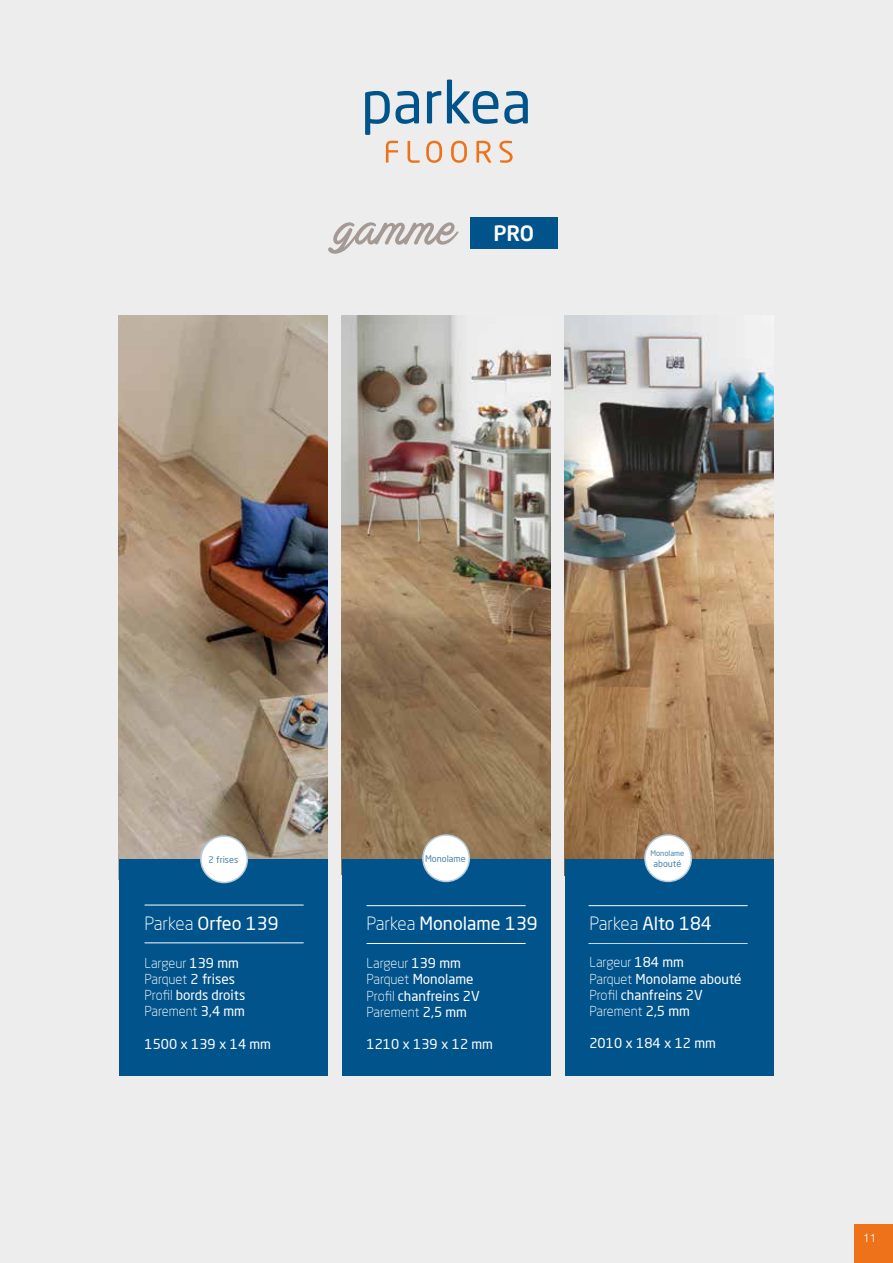
<style>
.page{position:relative;width:893px;height:1263px;background:#ededed}
.page>*{position:absolute;margin:0;border:0;box-sizing:border-box;transform-origin:0 0}
.t1{font:50.1px "Actonia PERSONALUSE";color:#a59994}
.t2{font:500 21px "Neo Sans Pro";color:#fff}
.t3{font:18px "Neo Sans Pro";color:#fff}
.t4{font:13.5px/16.2px "Neo Sans Pro";color:#fff}
.t5{font:300 13.5px/16.2px "Neo Sans Pro";color:#fff}
.t6{font:300 12px "Helvetica Neue LT Std";color:#fff}
.t7{font:9px "Neo Sans Pro";color:#4a85ad}
.t8{font:7.5px "Neo Sans Pro";color:#4a85ad}
.s1{font-weight:300}
.s2{font-weight:400}
</style>
<div class="page">
<img style="left:119px;top:315px;width:209px;height:544px">
<img style="left:342px;top:315px;width:209px;height:544px">
<img style="left:565px;top:315px;width:208px;height:544px">
<svg style="left:386px;top:141px;width:12px;height:22px"></svg>
<svg style="left:407px;top:141px;width:13px;height:22px"></svg>
<svg style="left:426px;top:141px;width:16px;height:22px"></svg>
<svg style="left:451px;top:141px;width:16px;height:22px"></svg>
<svg style="left:476px;top:141px;width:15px;height:22px"></svg>
<svg style="left:499px;top:141px;width:14px;height:22px"></svg>
<svg style="left:365px;top:91px;width:54px;height:44px"></svg>
<svg style="left:427px;top:91px;width:14px;height:32px"></svg>
<svg style="left:447px;top:80px;width:51px;height:44px"></svg>
<svg style="left:504px;top:91px;width:24px;height:33px"></svg>
<div style="left:855px;top:1225px;width:38px;height:38px;background:#ee7219"></div>
<div style="left:565px;top:859px;width:208px;height:217px;background:#00538b"></div>
<div style="left:119px;top:859px;width:209px;height:217px;background:#00538b"></div>
<div style="left:342px;top:859px;width:209px;height:217px;background:#00538b"></div>
<hr style="left:367px;top:905px;width:159px;height:1px;background:#fff">
<hr style="left:367px;top:943px;width:159px;height:1px;background:#fff">
<hr style="left:145px;top:905px;width:159px;height:1px;background:#fff">
<hr style="left:145px;top:942px;width:159px;height:1px;background:#fff">
<hr style="left:589px;top:943px;width:159px;height:1px;background:#fff">
<hr style="left:589px;top:905px;width:159px;height:1px;background:#fff">
<div style="left:470px;top:217px;width:87px;height:31px;background:#00538b"></div>
<div style="left:201px;top:836px;width:46px;height:46px;background:#fff;border-radius:50%"></div>
<div style="left:200px;top:835px;width:48px;height:48px;border:2px solid #b3ccdc;border-radius:50%"></div>
<div style="left:423px;top:835px;width:46px;height:46px;background:#fff;border-radius:50%"></div>
<div style="left:422px;top:834px;width:48px;height:48px;border:2px solid #b3ccdc;border-radius:50%"></div>
<div style="left:645px;top:835px;width:46px;height:46px;background:#fff;border-radius:50%"></div>
<div style="left:644px;top:834px;width:48px;height:48px;border:2px solid #b3ccdc;border-radius:50%"></div>
<h1 class="t1" style="left:336px;top:204px;width:122px">gamme</h1>
<h2 class="t2" style="left:493px;top:220px;width:42px">PRO</h2>
<p class="t7" style="left:209px;top:854px;width:31px">2 frises</p>
<p class="t7" style="left:425px;top:853px;width:42px">Monolame</p>
<h3 class="t3" style="left:145px;top:912px;width:136px"><span class="s1">Parkea</span> Orfeo 139</h3>
<p class="t5" style="left:145px;top:954px;width:102px">Largeur <span class="s2">139 mm<br></span>Parquet <span class="s2">2 frises<br></span>Profil <span class="s2">bords droits<br></span>Parement <span class="s2">3,4 mm</span></p>
<p class="t4" style="left:145px;top:1035px;width:128px">1500 x 139 x 14 mm</p>
<h3 class="t3" style="left:367px;top:913px;width:173px"><span class="s1">Parkea</span> Monolame 139</h3>
<p class="t4" style="left:367px;top:955px;width:115px"><span class="s1">Largeur</span> 139 mm<br><span class="s1">Parquet</span> Monolame<br><span class="s1">Profil</span> chanfreins 2V<br><span class="s1">Parement</span> 2,5 mm</p>
<p class="t4" style="left:367px;top:1036px;width:128px">1210 x 139 x 12 mm</p>
<p class="t8" style="left:650px;top:848px;width:35px">Monolame</p>
<p class="t7" style="left:653px;top:858px;width:29px">abouté</p>
<h3 class="t3" style="left:589px;top:912px;width:124px"><span class="s1">Parkea</span> Alto 184</h3>
<p class="t4" style="left:589px;top:954px;width:154px"><span class="s1">Largeur</span> 184 mm<br><span class="s1">Parquet</span> Monolame abouté<br><span class="s1">Profil</span> chanfreins 2V<br><span class="s1">Parement</span> 2,5 mm</p>
<p class="t4" style="left:589px;top:1035px;width:128px">2010 x 184 x 12 mm</p>
<p class="t6" style="left:863px;top:1230px;width:15px">11</p>
</div>
